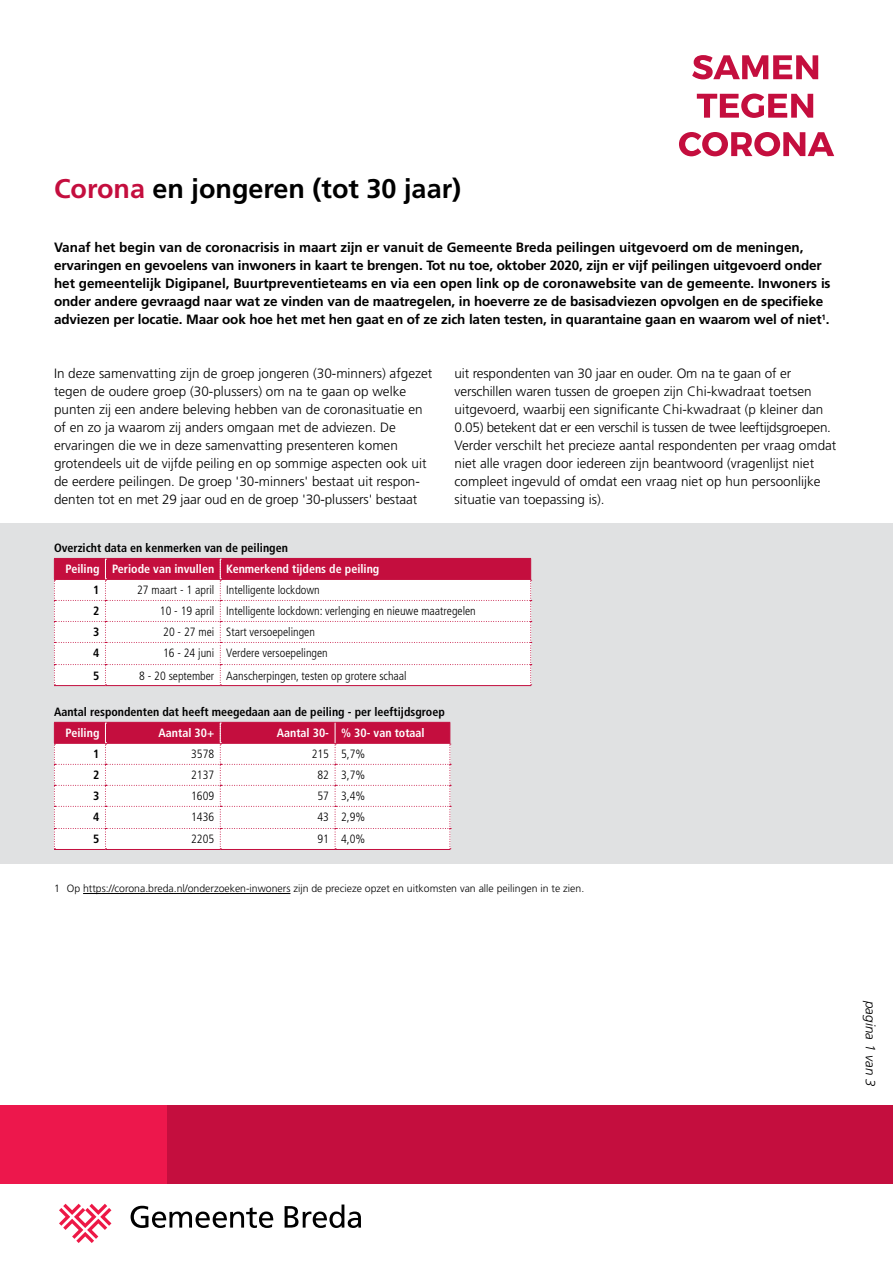
<style>
.page{position:relative;width:893px;height:1263px;background:#fff}
.page>*{position:absolute;margin:0;border:0;box-sizing:border-box;transform-origin:0 0}
._1_Kop_groot{font:700 27px "Frutiger LT Std";color:#000}
.P_basistekst{font:300 13.5px/18px "Frutiger LT Std";color:#000}
.P_Inleiding{font:700 13.5px/18px "Frutiger LT Std";letter-spacing:-.01em;color:#000}
.t1{font:italic 300 13.5px "Frutiger LT Std";color:#000}
.P_tabel{font:300 condensed 12px "Frutiger LT Std";color:#000}
._4_Tabel_kop{font:700 condensed 12px "Frutiger LT Std";color:#000}
._4_Tabel_kop-2{font:700 condensed 12px "Frutiger LT Std";color:#fff}
.P_tabel-2{font:700 condensed 12px "Frutiger LT Std";color:#000}
.P_Voetnoot{font:300 10.5px "Frutiger LT Std";color:#000}
.s1{color:#c40e3e}
</style>
<div class="page">
<div style="left:0;top:523px;width:893px;height:340px;background:#e0e1e2"></div>
<svg style="left:59px;top:1204px;width:52px;height:39px"></svg>
<svg style="left:131px;top:1206px;width:142px;height:22px"></svg>
<svg style="left:285px;top:1204px;width:76px;height:24px"></svg>
<div style="left:0;top:1105px;width:167px;height:79px;background:#ed174c"></div>
<div style="left:167px;top:1105px;width:726px;height:79px;background:#c40e3e"></div>
<svg style="left:679px;top:132px;width:155px;height:24px"></svg>
<svg style="left:697px;top:94px;width:116px;height:24px"></svg>
<svg style="left:692px;top:55px;width:126px;height:24px"></svg>
<hr style="left:83px;top:893px;width:207px;height:1px;background:#000">
<hr style="left:54px;top:685px;width:51px;height:1px;background:#c40e3e">
<hr style="left:105px;top:685px;width:115px;height:1px;background:#c40e3e">
<hr style="left:220px;top:685px;width:311px;height:1px;background:#c40e3e">
<svg style="left:54px;top:558px;width:478px;height:127px;background:#f4d2db"></svg>
<hr style="left:54px;top:849px;width:51px;height:1px;background:#c40e3e">
<hr style="left:105px;top:849px;width:115px;height:1px;background:#c40e3e">
<hr style="left:220px;top:849px;width:115px;height:1px;background:#c40e3e">
<hr style="left:335px;top:849px;width:115px;height:1px;background:#c40e3e">
<svg style="left:54px;top:722px;width:397px;height:127px;background:#f4d2db"></svg>
<p class="_1_Kop_groot" style="left:54px;top:173px;width:409px"><span class="s1">Corona</span> en jongeren (tot 30 jaar)</p>
<p class="P_Inleiding" style="left:54px;top:238px;width:778px">Vanaf het begin van de coronacrisis in maart zijn er vanuit de Gemeente Breda peilingen uitgevoerd om de meningen, ervaringen en gevoelens van inwoners in kaart te brengen. Tot nu toe, oktober 2020, zijn er vijf peilingen uitgevoerd onder het gemeentelijk Digipanel, Buurtpreventieteams en via een open link op de coronawebsite van de gemeente. Inwoners is onder andere gevraagd naar wat ze vinden van de maatregelen, in hoeverre ze de basisadviezen opvolgen en de specifieke adviezen per locatie. Maar ook hoe het met hen gaat en of ze zich laten testen, in quarantaine gaan en waarom wel of niet<sup>1</sup>.</p>
<p class="P_basistekst" style="left:54px;top:365px;width:380px">In deze samenvatting zijn de groep jongeren (30-minners) afgezet tegen de oudere groep (30-plussers) om na te gaan op welke punten zij een andere beleving hebben van de coronasituatie en of en zo ja waarom zij anders omgaan met de adviezen. De ervaringen die we in deze samenvatting presenteren komen grotendeels uit de vijfde peiling en op sommige aspecten ook uit de eerdere peilingen. De groep '30-minners' bestaat uit respon&shy;denten tot en met 29 jaar oud en de groep '30-plussers' bestaat</p>
<p class="P_basistekst" style="left:455px;top:365px;width:378px">uit respondenten van 30 jaar en ouder. Om na te gaan of er verschillen waren tussen de groepen zijn Chi-kwadraat toetsen uitgevoerd, waarbij een significante Chi-kwadraat (p kleiner dan 0.05) betekent dat er een verschil is tussen de twee leeftijdsgroepen.</p>
<p class="P_basistekst" style="left:455px;top:437px;width:383px">Verder verschilt het precieze aantal respondenten per vraag omdat niet alle vragen door iedereen zijn beantwoord (vragenlijst niet compleet ingevuld of omdat een vraag niet op hun persoonlijke situatie van toepassing is).</p>
<p class="_4_Tabel_kop" style="left:54px;top:541px;width:235px">Overzicht data en kenmerken van de peilingen</p>
<p class="_4_Tabel_kop-2" style="left:66px;top:562px;width:35px">Peiling</p>
<p class="_4_Tabel_kop-2" style="left:112px;top:562px;width:104px">Periode van invullen</p>
<p class="_4_Tabel_kop-2" style="left:226px;top:562px;width:155px">Kenmerkend tijdens de peiling</p>
<p class="P_tabel-2" style="left:93px;top:583px;width:8px">1</p>
<p class="P_tabel" style="left:137px;top:583px;width:79px">27 maart - 1 april</p>
<p class="P_tabel" style="left:226px;top:583px;width:95px">Intelligente lockdown</p>
<p class="P_tabel-2" style="left:93px;top:604px;width:8px">2</p>
<p class="P_tabel" style="left:160px;top:604px;width:56px">10 - 19 april</p>
<p class="P_tabel" style="left:226px;top:604px;width:251px">Intelligente lockdown: verlenging en nieuwe maatregelen</p>
<p class="P_tabel-2" style="left:93px;top:625px;width:8px">3</p>
<p class="P_tabel" style="left:163px;top:625px;width:53px">20 - 27 mei</p>
<p class="P_tabel" style="left:226px;top:625px;width:90px">Start versoepelingen</p>
<p class="P_tabel-2" style="left:93px;top:646px;width:8px">4</p>
<p class="P_tabel" style="left:163px;top:646px;width:53px">16 - 24 juni</p>
<p class="P_tabel" style="left:226px;top:646px;width:103px">Verdere versoepelingen</p>
<p class="P_tabel-2" style="left:93px;top:668px;width:8px">5</p>
<p class="P_tabel" style="left:139px;top:669px;width:77px">8 - 20 september</p>
<p class="P_tabel" style="left:226px;top:669px;width:182px">Aanscherpingen, testen op grotere schaal</p>
<p class="_4_Tabel_kop" style="left:54px;top:705px;width:392px">Aantal respondenten dat heeft meegedaan aan de peiling - per leeftijdsgroep</p>
<p class="_4_Tabel_kop-2" style="left:66px;top:726px;width:35px">Peiling</p>
<p class="_4_Tabel_kop-2" style="left:159px;top:726px;width:57px">Aantal 30+</p>
<p class="_4_Tabel_kop-2" style="left:277px;top:726px;width:54px">Aantal 30-</p>
<p class="_4_Tabel_kop-2" style="left:341px;top:726px;width:85px">% 30- van totaal</p>
<p class="P_tabel-2" style="left:93px;top:747px;width:8px">1</p>
<p class="P_tabel" style="left:191px;top:747px;width:25px">3578</p>
<p class="P_tabel" style="left:312px;top:747px;width:19px">215</p>
<p class="P_tabel" style="left:341px;top:747px;width:26px">5,7%</p>
<p class="P_tabel-2" style="left:93px;top:768px;width:8px">2</p>
<p class="P_tabel" style="left:191px;top:768px;width:25px">2137</p>
<p class="P_tabel" style="left:318px;top:768px;width:13px">82</p>
<p class="P_tabel" style="left:341px;top:768px;width:26px">3,7%</p>
<p class="P_tabel-2" style="left:93px;top:789px;width:8px">3</p>
<p class="P_tabel" style="left:191px;top:789px;width:25px">1609</p>
<p class="P_tabel" style="left:318px;top:789px;width:13px">57</p>
<p class="P_tabel" style="left:341px;top:789px;width:26px">3,4%</p>
<p class="P_tabel-2" style="left:93px;top:810px;width:8px">4</p>
<p class="P_tabel" style="left:191px;top:810px;width:25px">1436</p>
<p class="P_tabel" style="left:318px;top:810px;width:13px">43</p>
<p class="P_tabel" style="left:341px;top:810px;width:26px">2,9%</p>
<p class="P_tabel-2" style="left:93px;top:832px;width:8px">5</p>
<p class="P_tabel" style="left:191px;top:832px;width:25px">2205</p>
<p class="P_tabel" style="left:318px;top:832px;width:13px">91</p>
<p class="P_tabel" style="left:341px;top:832px;width:26px">4,0%</p>
<p class="P_Voetnoot" style="left:54px;top:883px;width:532px">1 Op https://corona.breda.nl/onderzoeken-inwoners zijn de precieze opzet en uitkomsten van alle peilingen in te zien.</p>
<p class="t1" style="left:878px;top:1001px;width:87px;rotate:90deg">pagina 1 van 3</p>
</div>
